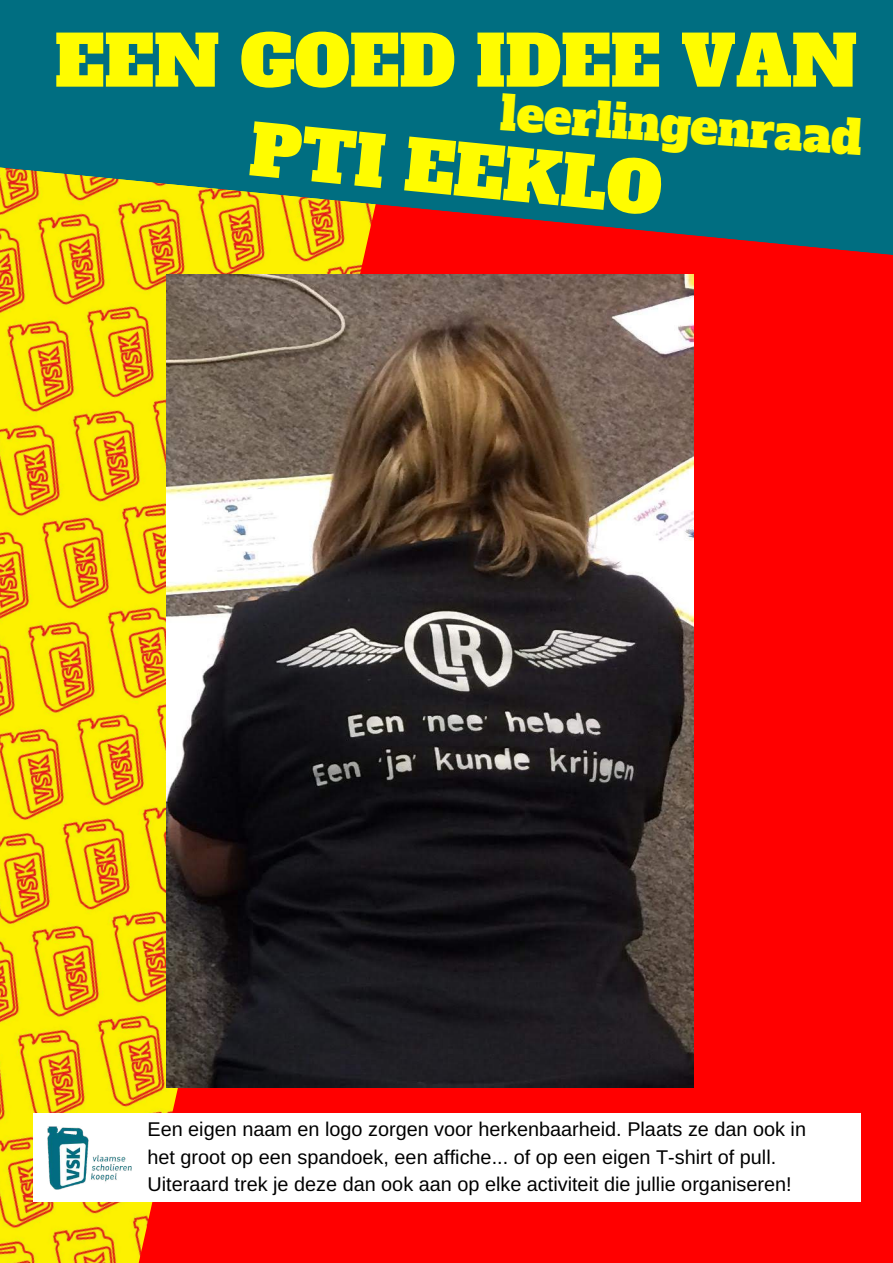
<style>
.page{position:relative;width:893px;height:1263px;background:#f00}
.page>*{position:absolute;margin:0;border:0;box-sizing:border-box;transform-origin:0 0}
.t1{font:69.53px "Alfa Slab One";color:#fffc00}
.t2{font:46.35px "Alfa Slab One";color:#fffc00}
.t3{font:19.88px/27.6px "Arimo";color:#000}
</style>
<div class="page">
<img style="left:0;top:255px;width:377px;height:1008px">
<svg style="left:0;top:0;width:893px;height:255px;background:#2a716b"></svg>
<div style="left:33px;top:1114px;width:828px;height:88px;background:#fff"></div>
<img style="left:47px;top:1126px;width:84px;height:63px">
<img style="left:167px;top:275px;width:527px;height:812px">
<h1 class="t1" style="left:55px;top:15px;width:804px">EEN GOED IDEE VAN</h1>
<h1 class="t1" style="left:256px;top:102px;width:415px;rotate:6deg">PTI EEKLO</h1>
<h2 class="t2" style="left:503px;top:82px;width:364px;rotate:4deg">leerlingenraad</h2>
<p class="t3" style="left:147px;top:1115px;width:660px">Een eigen naam en logo zorgen voor herkenbaarheid. Plaats ze dan ook in het groot op een spandoek, een affiche... of op een eigen T-shirt of pull.<br>Uiteraard trek je deze dan ook aan op elke activiteit die jullie organiseren!</p>
</div>
